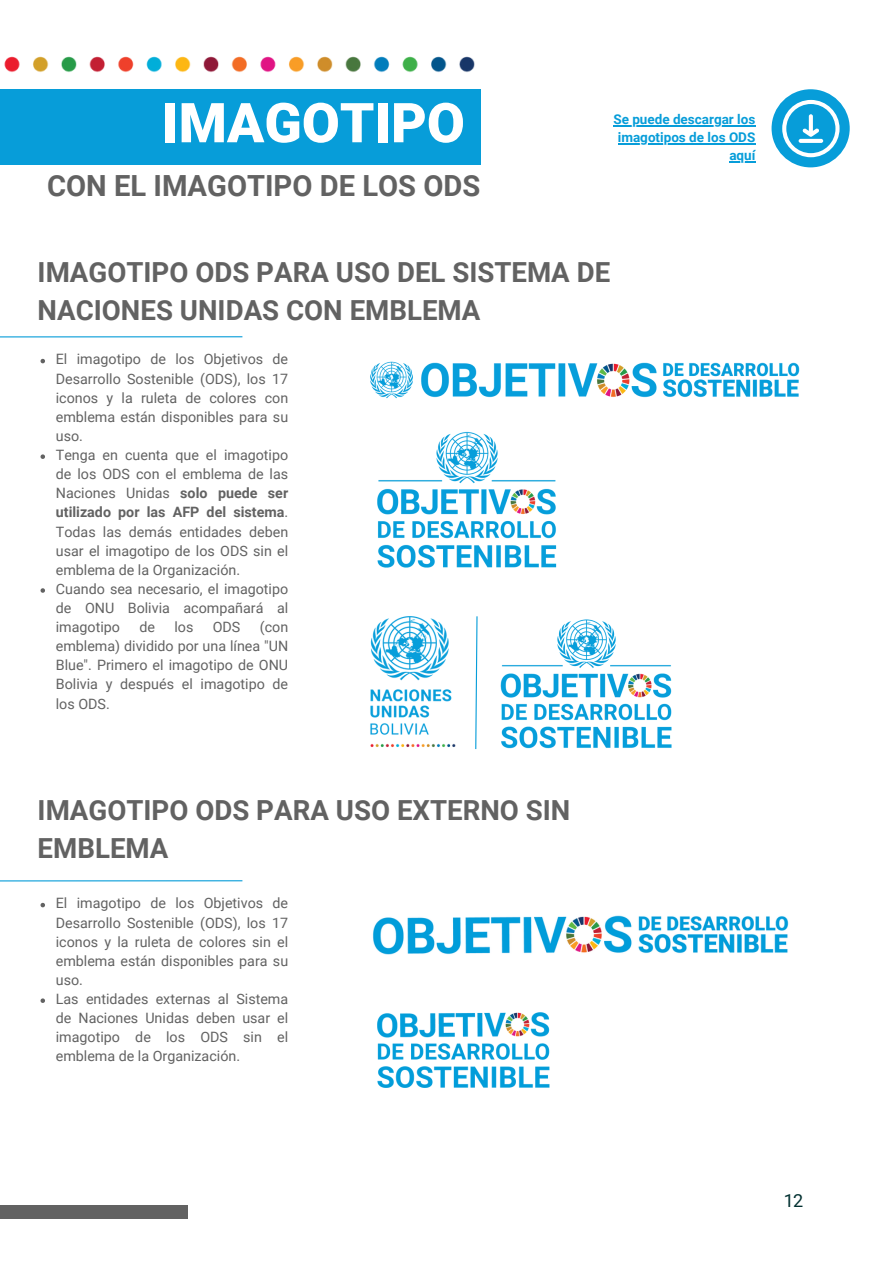
<style>
.page{position:relative;width:893px;height:1264px;background:#fff}
.page>*{position:absolute;margin:0;border:0;box-sizing:border-box;transform-origin:0 0}
.t1{font:900 55.05px "Roboto";color:#fff}
.t2{font:700 29.1px "Roboto";color:#626262}
.t3{font:700 27.6px/38.2px "Roboto";color:#626262}
.t4{font:18px "Roboto";color:#033131}
.t5{font:14.25px/19px "Roboto";color:#626262;text-align:justify}
.t6{font:700 13.5px/18px "Roboto";color:#079dd9;text-align:right}
.s1{font-weight:700}
</style>
<div class="page">
<div style="left:0;top:92px;width:480px;height:73px;background:#079dd9"></div>
<img style="left:0;top:56px;width:481px;height:36px">
<div style="left:0;top:1204px;width:188px;height:14px;background:#626262"></div>
<div style="left:771px;top:89px;width:78px;height:78px;background:#079dd9;border-radius:50%"></div>
<svg style="left:782px;top:100px;width:57px;height:57px"></svg>
<svg style="left:798px;top:139px;width:25px;height:4px"></svg>
<hr style="left:0;top:336px;width:242px;height:1px;background:#079dd9">
<img style="left:370px;top:616px;width:86px;height:132px">
<img style="left:500px;top:619px;width:172px;height:130px">
<svg style="left:475px;top:616px;width:3px;height:134px"></svg>
<img style="left:370px;top:361px;width:430px;height:38px">
<img style="left:377px;top:431px;width:180px;height:137px">
<hr style="left:0;top:880px;width:242px;height:1px;background:#079dd9">
<img style="left:372px;top:915px;width:417px;height:40px">
<img style="left:377px;top:1012px;width:173px;height:76px">
<hr style="left:613px;top:125px;width:142px;height:1px;background:#079dd9">
<hr style="left:617px;top:143px;width:138px;height:1px;background:#079dd9">
<svg style="left:729px;top:161px;width:26px;height:1px"></svg>
<svg style="left:41px;top:359px;width:4px;height:4px"></svg>
<svg style="left:41px;top:454px;width:4px;height:5px"></svg>
<svg style="left:41px;top:588px;width:4px;height:4px"></svg>
<svg style="left:41px;top:902px;width:4px;height:5px"></svg>
<svg style="left:41px;top:998px;width:4px;height:4px"></svg>
<p class="t1" style="left:162px;top:91px;width:304px">IMAGOTIPO</p>
<p class="t6" style="left:613px;top:110px;width:143px">Se puede descargar los imagotipos de los ODS aquí</p>
<p class="t2" style="left:47px;top:169px;width:435px">CON EL IMAGOTIPO DE LOS ODS</p>
<p class="t3" style="left:38px;top:253px;width:574px">IMAGOTIPO ODS PARA USO DEL SISTEMA DE<br>NACIONES UNIDAS CON EMBLEMA</p>
<p class="t5" style="left:56px;top:350px;width:234px">El imagotipo de los Objetivos de Desarrollo Sostenible (ODS), los 17 iconos y la ruleta de colores con emblema están disponibles para su uso.</p>
<p class="t5" style="left:56px;top:445px;width:234px">Tenga en cuenta que el imagotipo de los ODS con el emblema de las Naciones Unidas <span class="s1">solo puede ser utilizado por las AFP del sistema</span>.<br>Todas las demás entidades deben usar el imagotipo de los ODS sin el emblema de la Organización.</p>
<p class="t5" style="left:56px;top:579px;width:234px">Cuando sea necesario, el imagotipo de ONU Bolivia acompañará al imagotipo</p>
<p class="t5" style="left:56px;top:617px;width:234px;text-indent:204px">(con emblema) dividido por una línea "UN Blue". Primero el imagotipo de ONU Bolivia y después el imagotipo de los ODS.</p>
<p class="t5" style="left:139px;top:617px;width:17px">de</p>
<p class="t5" style="left:174px;top:617px;width:20px">los</p>
<p class="t5" style="left:213px;top:617px;width:29px">ODS</p>
<p class="t3" style="left:38px;top:791px;width:534px">IMAGOTIPO ODS PARA USO EXTERNO SIN<br>EMBLEMA</p>
<p class="t5" style="left:56px;top:894px;width:234px">El imagotipo de los Objetivos de Desarrollo Sostenible (ODS), los 17 iconos y la ruleta de colores sin el emblema están disponibles para su uso.</p>
<p class="t5" style="left:56px;top:989px;width:234px">Las entidades externas al Sistema de Naciones Unidas deben usar el imagotipo de los ODS sin el emblema de la Organización.</p>
<p class="t4" style="left:783px;top:1189px;width:21px">12</p>
</div>
